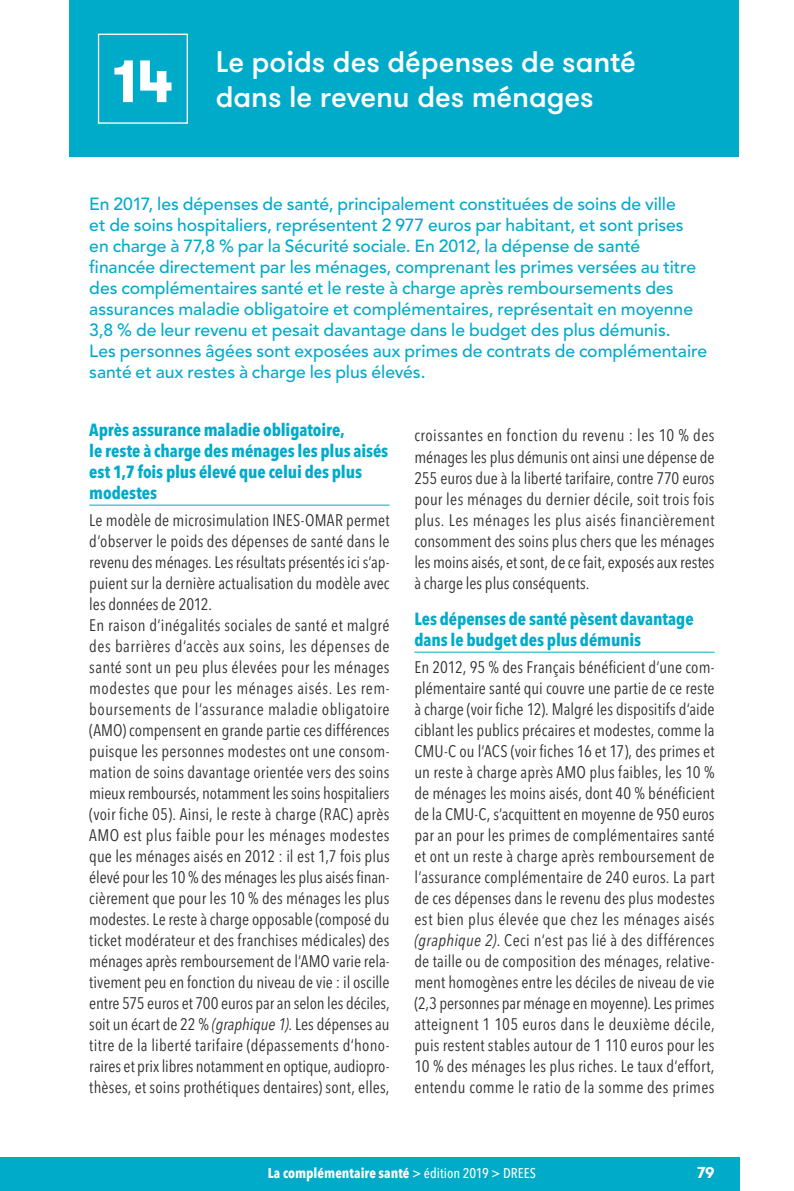
<style>
.page{position:relative;width:794px;height:1191px;background:#fff}
.page>*{position:absolute;margin:0;border:0;box-sizing:border-box;transform-origin:0 0}
.t1{font:700 59.5px "GT Walsheim";color:#fff}
.t2{font:500 29.75px/35px "GT Walsheim";letter-spacing:-.005em;color:#fff}
.t3{font:500 17.5px/21px "Avenir LT Std";color:#00abca}
.t4{font:700 condensed 17.5px/21px "Avenir Next LT Pro";letter-spacing:-.005em;color:#00abca}
.t5{font:condensed 16.62px/21px "Avenir Next LT Pro";letter-spacing:.005em;color:#312f30;text-align:justify}
.t6{font:700 15.75px "GT Walsheim";color:#fff}
.t7{font:700 condensed 14px "Avenir Next LT Pro";color:#fff}
.s1{font-style:italic}
.s2{font-weight:500}
</style>
<div class="page">
<div style="left:0;top:1157px;width:739px;height:34px;background:#00abca"></div>
<div style="left:69px;top:0;width:670px;height:156px;background:#00abca"></div>
<div style="left:98px;top:34px;width:90px;height:90px;border:1px solid #fff"></div>
<hr style="left:89px;top:505px;width:300px;height:1px;background:#00abca">
<hr style="left:414px;top:652px;width:300px;height:1px;background:#00abca">
<h1 class="t1" style="left:113px;top:43px;width:62px">14</h1>
<h2 class="t2" style="left:216px;top:43px;width:422px">Le poids des dépenses de santé dans le revenu des ménages</h2>
<p class="t3" style="left:89px;top:194px;width:619px">En 2017, les dépenses de santé, principalement constituées de soins de ville<br>et de soins hospitaliers, représentent 2 977 euros par habitant, et sont prises en charge à 77,8 % par la Sécurité sociale. En 2012, la dépense de santé financée directement par les ménages, comprenant les primes versées au titre des complémentaires santé et le reste à charge après remboursements des assurances maladie obligatoire et complémentaires, représentait en moyenne 3,8 % de leur revenu et pesait davantage dans le budget des plus démunis.<br>Les personnes âgées sont exposées aux primes de contrats de complémentaire santé et aux restes à charge les plus élevés.</p>
<p class="t4" style="left:89px;top:419px;width:300px">Après assurance maladie obligatoire,<br>le reste à charge des ménages les plus aisés est 1,7 fois plus élevé que celui des plus modestes</p>
<p class="t5" style="left:89px;top:509px;width:302px;text-align:left">Le modèle de microsimulation INES-OMAR permet d‘observer le poids des dépenses de santé dans le revenu des ménages. Les résultats présentés ici s‘ap&shy;puient sur la dernière actualisation du modèle avec les données de 2012.<br>En raison d‘inégalités sociales de santé et malgré des barrières d‘accès aux soins, les dépenses de santé sont un peu plus élevées pour les ménages modestes que pour les ménages aisés. Les rem&shy;boursements de l‘assurance maladie obligatoire (AMO) compensent en grande partie ces différences puisque les personnes modestes ont une consom&shy;mation de soins davantage orientée vers des soins mieux remboursés, notamment les soins hospitaliers (voir fiche 05). Ainsi, le reste à charge (RAC) après AMO est plus faible pour les ménages modestes que les ménages aisés en 2012 : il est 1,7 fois plus élevé pour les 10 % des ménages les plus aisés finan&shy;cièrement que pour les 10 % des ménages les plus modestes. Le reste à charge opposable (composé du ticket modérateur et des franchises médicales) des ménages après remboursement de l‘AMO varie rela&shy;tivement peu en fonction du niveau de vie : il oscille entre 575 euros et 700 euros par an selon les déciles, soit un écart de 22 % <span class="s1">(graphique 1)</span>. Les dépenses au titre de la liberté tarifaire (dépassements d‘hono&shy;raires et prix libres notamment en optique, audiopro&shy;thèses, et soins prothétiques dentaires) sont, elles,</p>
<p class="t5" style="left:414px;top:425px;width:302px">croissantes en fonction du revenu : les 10 % des ménages les plus démunis ont ainsi une dépense de 255 euros due à la liberté tarifaire, contre 770 euros pour les ménages du dernier décile, soit trois fois plus. Les ménages les plus aisés financièrement consomment des soins plus chers que les ménages les moins aisés, et sont, de ce fait, exposés aux restes à charge les plus conséquents.</p>
<p class="t4" style="left:414px;top:608px;width:281px">Les dépenses de santé pèsent davantage dans le budget des plus démunis</p>
<p class="t5" style="left:414px;top:656px;width:302px">En 2012, 95 % des Français bénéficient d‘une com&shy;plémentaire santé qui couvre une partie de ce reste à charge (voir fiche 12). Malgré les dispositifs d‘aide ciblant les publics précaires et modestes, comme la CMU-C ou l‘ACS (voir fiches 16 et 17), des primes et un reste à charge après AMO plus faibles, les 10 % de ménages les moins aisés, dont 40 % bénéficient de la CMU-C, s‘acquittent en moyenne de 950 euros par an pour les primes de complémentaires santé et ont un reste à charge après remboursement de l‘assurance complémentaire de 240 euros. La part de ces dépenses dans le revenu des plus modestes est bien plus élevée que chez les ménages aisés <span class="s1">(graphique 2)</span>. Ceci n‘est pas lié à des différences de taille ou de composition des ménages, relative&shy;ment homogènes entre les déciles de niveau de vie (2,3 personnes par ménage en moyenne). Les primes atteignent 1 105 euros dans le deuxième décile, puis restent stables autour de 1 110 euros pour les 10 % des ménages les plus riches. Le taux d‘effort, entendu comme le ratio de la somme des primes</p>
<p class="t7" style="left:268px;top:1165px;width:270px">La complémentaire santé <span class="s2">&gt; édition 2019 &gt; DREES</span></p>
<p class="t6" style="left:697px;top:1162px;width:19px">79</p>
</div>
